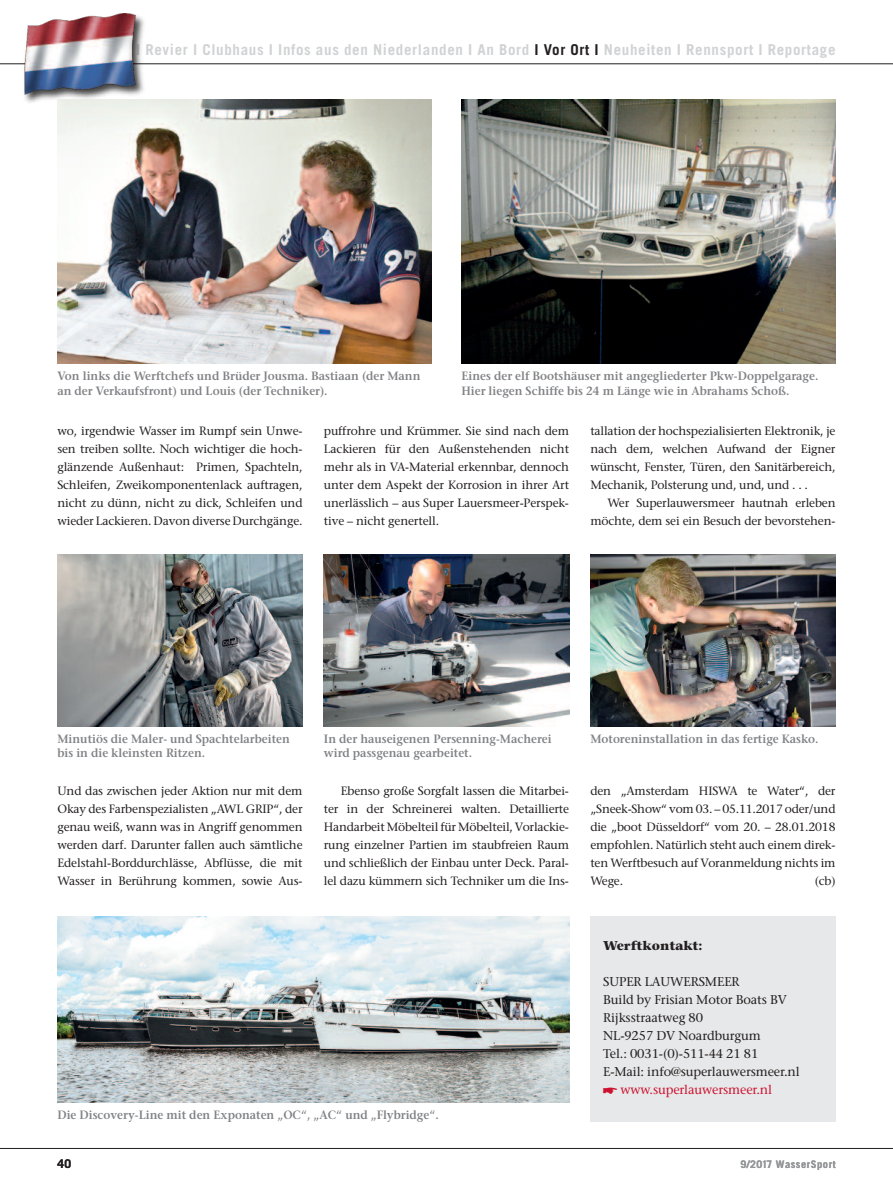
<style>
.page{position:relative;width:893px;height:1191px;background:#fff}
.page>*{position:absolute;margin:0;border:0;box-sizing:border-box;transform-origin:0 0}
.t1{font:700 15px "Trade Gothic";letter-spacing:.045em;color:#d1d2d4}
.t2{font:12.75px/18px "Stone Serif";letter-spacing:-.01em;color:#231f20}
.t3{font:12.75px "Stone Serif";letter-spacing:-.01em;color:#cd1331}
.t4{font:700 12.75px "Stone Serif";letter-spacing:-.01em;color:#231f20}
.t5{font:12px/18px "Stone Serif";letter-spacing:-.015em;color:#231f20;text-align:justify}
.t6{font:600 12px/14.2px "Stone Serif";color:#808285;scale:.95 1}
.t7{font:700 12px "Trade Gothic";color:#231f20}
.t8{font:700 10.5px "Trade Gothic";letter-spacing:.045em;color:#939598}
.s1{color:#231f20}
.s2{font-family:"European Pi Three";font-size:14.25px}
</style>
<div class="page">
<hr style="left:0;top:63px;width:893px;height:1px;background:#231f20">
<img style="left:14px;top:13px;width:138px;height:90px">
<img style="left:24px;top:14px;width:112px;height:81px">
<div style="left:590px;top:916px;width:246px;height:206px;background:#e7e8e9"></div>
<img style="left:57px;top:554px;width:245px;height:173px">
<img style="left:590px;top:554px;width:245px;height:173px">
<img style="left:57px;top:100px;width:374px;height:263px">
<img style="left:57px;top:916px;width:512px;height:186px">
<img style="left:461px;top:100px;width:375px;height:263px">
<img style="left:324px;top:554px;width:245px;height:173px">
<hr style="left:0;top:1148px;width:893px;height:1px;background:#231f20">
<p class="t1" style="left:57px;top:44px;width:780px">Kielwasser I Revier I Clubhaus I Infos aus den Niederlanden I An Bord <span class="s1">I Vor Ort I</span> Neuheiten I Rennsport I Reportage</p>
<p class="t6" style="left:57px;top:370px;width:384px">Von links die Werftchefs und Brüder Jousma. Bastiaan (der Mann an der Verkaufsfront) und Louis (der Techniker).</p>
<p class="t6" style="left:461px;top:370px;width:377px">Eines der elf Bootshäuser mit angegliederter Pkw-Doppelgarage.<br>Hier liegen Schiffe bis 24 m Länge wie in Abrahams Schoß.</p>
<p class="t5" style="left:57px;top:422px;width:247px">wo, irgendwie Wasser im Rumpf sein Unwe&shy;sen treiben sollte. Noch wichtiger die hoch&shy;glänzende Außenhaut: Primen, Spachteln, Schleifen, Zweikomponentenlack auftragen, nicht zu dünn, nicht zu dick, Schleifen und wieder Lackieren. Davon diverse Durchgänge.</p>
<p class="t5" style="left:324px;top:422px;width:247px">puffrohre und Krümmer. Sie sind nach dem Lackieren für den Außenstehenden nicht mehr als in VA-Material erkennbar, dennoch unter dem Aspekt der Korrosion in ihrer Art unerlässlich – aus Super Lauersmeer-Perspek&shy;tive – nicht genertell.</p>
<p class="t5" style="left:590px;top:422px;width:247px">tallation der hochspezialisierten Elektronik, je nach dem, welchen Aufwand der Eigner wünscht, Fenster, Türen, den Sanitärbereich, Mechanik, Polsterung und, und, und . . .</p>
<p class="t5" style="left:590px;top:494px;width:247px;text-align:right">Wer Superlauwersmeer hautnah erleben möchte, dem sei ein Besuch der bevorstehen-</p>
<p class="t6" style="left:57px;top:733px;width:246px">Minutiös die Maler- und Spachtelarbeiten bis in die kleinsten Ritzen.</p>
<p class="t6" style="left:590px;top:733px;width:242px">Motoreninstallation in das fertige Kasko.</p>
<p class="t6" style="left:324px;top:733px;width:241px">In der hauseigenen Persenning-Macherei wird passgenau gearbeitet.</p>
<p class="t5" style="left:57px;top:782px;width:247px">Und das zwischen jeder Aktion nur mit dem Okay des Farbenspezialisten „AWL GRIP“, der genau weiß, wann was in Angriff genommen werden darf. Darunter fallen auch sämtliche Edelstahl-Borddurchlässe, Abflüsse, die mit Wasser in Berührung kommen, sowie Aus-</p>
<p class="t5" style="left:324px;top:782px;width:247px;text-indent:17px">Ebenso große Sorgfalt lassen die Mitarbei&shy;ter in der Schreinerei walten. Detaillierte Handarbeit Möbelteil für Möbelteil, Vorlackie&shy;rung einzelner Partien im staubfreien Raum und schließlich der Einbau unter Deck. Paral&shy;lel dazu kümmern sich Techniker um die Ins-</p>
<p class="t6" style="left:57px;top:1108px;width:403px">Die Discovery-Line mit den Exponaten „OC“, „AC“ und „Flybridge“.</p>
<p class="t5" style="left:590px;top:782px;width:247px">den „Amsterdam HISWA te Water“, der „Sneek-Show“ vom 03. – 05.11.2017 oder/und die „boot Düsseldorf“ vom 20. – 28.01.2018 empfohlen. Natürlich steht auch einem direk&shy;ten Werftbesuch auf Voranmeldung nichts im Wege.</p>
<p class="t5" style="left:815px;top:872px;width:22px">(cb)</p>
<p class="t4" style="left:603px;top:940px;width:101px">Werftkontakt:</p>
<p class="t2" style="left:603px;top:973px;width:198px">SUPER LAUWERSMEER<br>Build by Frisian Motor Boats BV<br>Rijksstraatweg 80<br>NL-9257 DV Noardburgum<br>Tel.: 0031-(0)-511-44 21 81<br>E-Mail: info@superlauwersmeer.nl</p>
<p class="t3" style="left:603px;top:1084px;width:170px"><span class="s2">-</span> www.superlauwersmeer.nl</p>
<p class="t7" style="left:57px;top:1159px;width:15px">40</p>
<p class="t8" style="left:740px;top:1160px;width:97px">9/2017 WasserSport</p>
</div>
